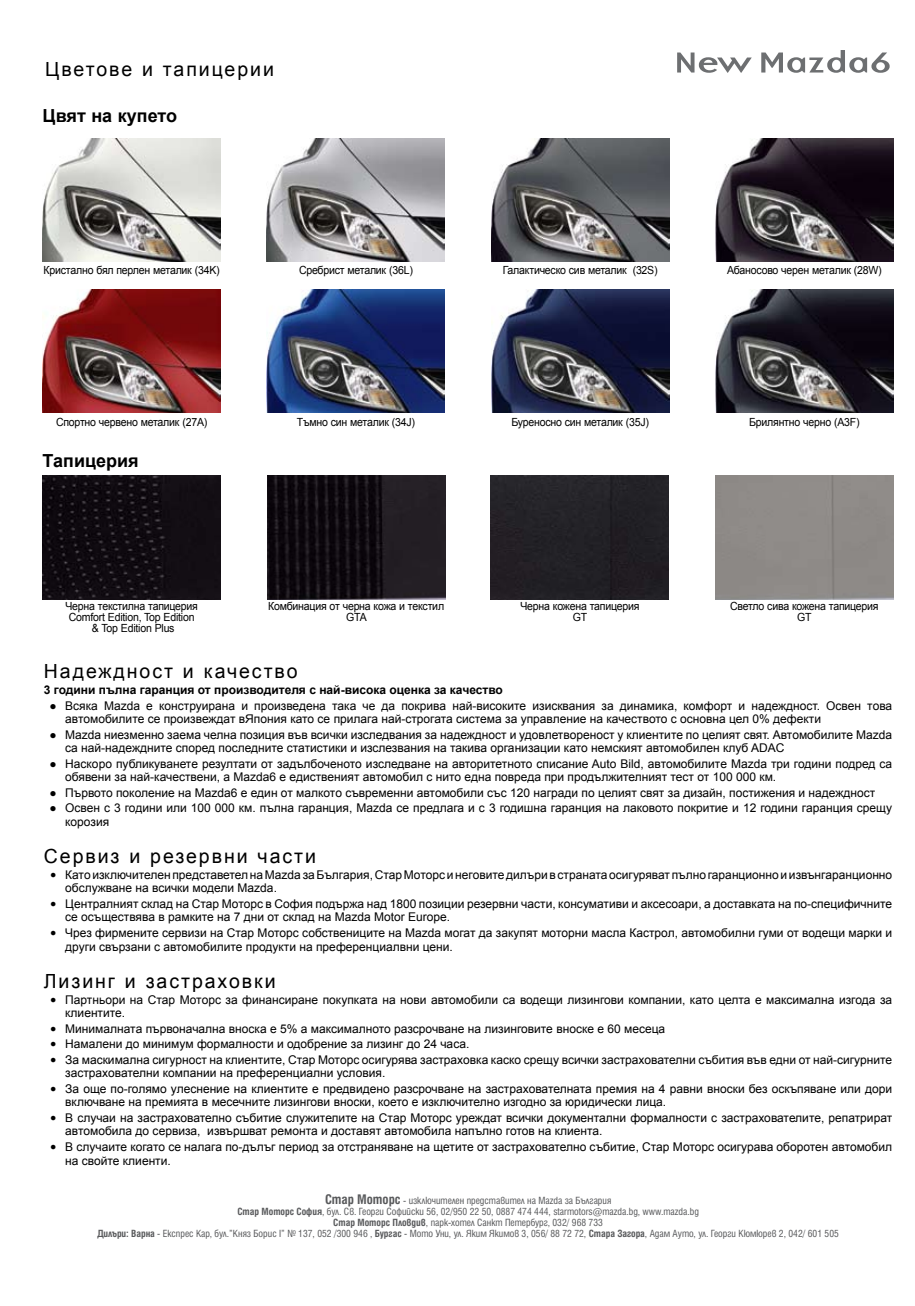
<style>
.page{position:relative;width:915px;height:1306px;background:#fff}
.page>*{position:absolute;margin:0;border:0;box-sizing:border-box;transform-origin:0 0}
.t1{font:30px "Base Twelve Sans";letter-spacing:-.075em;color:#6d6f71;scale:1.73 1}
.t2{font:19.5px "Arial";letter-spacing:.1em;color:#000}
.t3{font:700 18px "Arial";color:#000}
.t4{font:12px/13.5px "Arial";color:#000}
.t5{font:700 12px "Arial";color:#000}
.t6{font:condensed 11.25px/11.2px "Helen Pro";color:#58595b;text-align:center}
.t7{font:11.25px/10.5px "Arial";letter-spacing:-.02em;color:#000;text-align:center;scale:.94 1}
.s1{font-style:inherit}
.s2{font-size:10.5px}
.s3{font-weight:700;font-size:15px}
.s4{font-weight:700}
</style>
<div class="page">
<img style="left:43px;top:138px;width:177px;height:124px">
<img style="left:267px;top:138px;width:178px;height:124px">
<img style="left:491px;top:138px;width:178px;height:124px">
<img style="left:715px;top:138px;width:178px;height:124px">
<img style="left:43px;top:289px;width:177px;height:124px">
<img style="left:267px;top:289px;width:178px;height:124px">
<img style="left:491px;top:289px;width:178px;height:124px">
<img style="left:715px;top:289px;width:178px;height:124px">
<img style="left:267px;top:476px;width:178px;height:123px">
<div style="left:715px;top:476px;width:178px;height:123px;background:#8e8a87"></div>
<img style="left:43px;top:476px;width:177px;height:123px">
<div style="left:490px;top:476px;width:178px;height:123px;background:#222126"></div>
<h2 class="t2" style="left:45px;top:56px;width:230px">Цветове и тапицерии</h2>
<h3 class="t3" style="left:43px;top:103px;width:136px">Цвят на купето</h3>
<h1 class="t1" style="left:672px;top:44px;width:129px">New Mazda6</h1>
<p class="t7" style="left:44px;top:265px;width:189px">Кристално бял перлен металик (34K)</p>
<p class="t7" style="left:299px;top:265px;width:123px">Сребрист металик (36L)</p>
<p class="t7" style="left:502px;top:265px;width:166px">Галактическо сив металик (32S)</p>
<p class="t7" style="left:726px;top:265px;width:166px">Абаносово черен металик (28W)</p>
<p class="t7" style="left:56px;top:417px;width:162px">Спортно червено металик (27A)</p>
<p class="t7" style="left:297px;top:417px;width:127px">Тъмно син металик (34J)</p>
<p class="t7" style="left:511px;top:417px;width:148px">Буреносно син металик (35J)</p>
<p class="t7" style="left:748px;top:417px;width:119px">Брилянтно черно (A3F)</p>
<h3 class="t3" style="left:43px;top:448px;width:98px">Тапицерия</h3>
<p class="t7" style="left:268px;top:601px;width:188px">Комбинация от черна кожа и текстил<br>GTA</p>
<p class="t7" style="left:730px;top:601px;width:159px">Светло сива кожена тапицерия<br>GT</p>
<p class="t7" style="left:65px;top:601px;width:142px">Черна текстилна тапицерия<br>Comfort Edition, Top Edition &amp; Top Edition Plus</p>
<p class="t7" style="left:520px;top:601px;width:128px">Черна кожена тапицерия<br>GT</p>
<h2 class="t2" style="left:44px;top:658px;width:255px">Надеждност и качество</h2>
<p class="t5" style="left:44px;top:681px;width:460px">3 години пълна гаранция от производителя с най-висока оценка за качество</p>
<p class="t4" style="left:65px;top:698px;width:828px;text-indent:-16px"><span class="s1">●</span> Всяка Mazda е конструирана и произведена така че да покрива най-високите изисквания за динамика, комфорт и надеждност. Освен това автомобилите се произвеждат вЯпония като се прилага най-строгата система за управление на качеството с основна цел 0% дефекти</p>
<p class="t4" style="left:65px;top:727px;width:828px;text-indent:-16px"><span class="s1">●</span> Mazda ниезменно заема челна позиция във всички изследвания за надеждност и удовлетвореност у клиентите по целият свят. Автомобилите Mazda са най-надеждните според последните статистики и изслезвания на такива организации като немският автомобилен клуб ADAC</p>
<p class="t4" style="left:65px;top:756px;width:828px;text-indent:-16px"><span class="s1">●</span> Наскоро публикуванете резултати от задълбоченото изследване на авторитетното списание Auto Bild, автомобилите Mazda три години подред са обявени за най-качествени, а Mazda6 е едиственият автомобил с нито една повреда при продължителният тест от 100 000 км.</p>
<p class="t4" style="left:50px;top:785px;width:826px"><span class="s1">●</span> Първото поколение на Mazda6 е един от малкото съвременни автомобили със 120 награди по целият свят за дизайн, постижения и надеждност</p>
<p class="t4" style="left:65px;top:801px;width:828px;text-indent:-16px"><span class="s1">●</span> Освен с 3 години или 100 000 км. пълна гаранция, Mazda се предлага и с 3 годишна гаранция на лаковото покритие и 12 години гаранция срещу корозия</p>
<h2 class="t2" style="left:44px;top:843px;width:273px">Сервиз и резервни части</h2>
<p class="t4" style="left:65px;top:868px;width:828px;text-indent:-15px"><span class="s2">●</span> Като изключителен представетел на Mazda за България, Стар Моторс и неговите дилъри в страната осигуряват пълно гаранционно и извънгаранционно обслужване на всички модели Mazda.</p>
<p class="t4" style="left:65px;top:897px;width:828px;text-indent:-15px"><span class="s2">●</span> Централният склад на Стар Моторс в София подържа над 1800 позиции резервни части, консумативи и аксесоари, а доставката на по-специфичните се осъществява в рамките на 7 дни от склад на Mazda Motor Europe.</p>
<p class="t4" style="left:65px;top:926px;width:828px;text-indent:-15px"><span class="s2">●</span> Чрез фирмените сервизи на Стар Моторс собствениците на Mazda могат да закупят моторни масла Кастрол, автомобилни гуми от водещи марки и други свързани с автомобилите продукти на преференциалвни цени.</p>
<h2 class="t2" style="left:44px;top:968px;width:233px">Лизинг и застраховки</h2>
<p class="t4" style="left:65px;top:992px;width:828px;text-indent:-15px"><span class="s2">●</span> Партньори на Стар Моторс за финансиране покупката на нови автомобили са водещи лизингови компании, като целта е максимална изгода за клиентите.</p>
<p class="t4" style="left:50px;top:1021px;width:616px"><span class="s2">●</span> Минималната първоначална вноска е 5% а максималното разсрочване на лизинговите вноске е 60 месеца</p>
<p class="t4" style="left:50px;top:1037px;width:420px"><span class="s2">●</span> Намалени до минимум формалности и одобрение за лизинг до 24 часа.</p>
<p class="t4" style="left:65px;top:1053px;width:828px;text-indent:-15px"><span class="s2">●</span> За маскимална сигурност на клиентите, Стар Моторс осигурява застраховка каско срещу всички застрахователни събития във едни от най-сигурните застрахователни компании на преференциални условия.</p>
<p class="t4" style="left:65px;top:1082px;width:828px;text-indent:-15px"><span class="s2">●</span> За още по-голямо улеснение на клиентите е предвидено разсрочване на застрахователната премия на 4 равни вноски без оскъпяване или дори включване на премията в месечните лизингови вноски, което е изключително изгодно за юридически лица.</p>
<p class="t4" style="left:65px;top:1111px;width:828px;text-indent:-15px"><span class="s2">●</span> В случаи на застрахователно събитие служителите на Стар Моторс уреждат всички документални формалности с застрахователите, репатрират автомобила до сервиза, извършват ремонта и доставят автомобила напълно готов на клиента.</p>
<p class="t4" style="left:65px;top:1140px;width:828px;text-indent:-15px"><span class="s2">●</span> В случаите когато се налага по-дълъг период за отстраняване на щетите от застрахователно събитие, Стар Моторс осигурава оборотен автомобил на свойте клиенти.</p>
<p class="t6" style="left:97px;top:1194px;width:742px"><span class="s3">Стар Моторс</span> - изключителен представител на Mazda за България<br><span class="s4">Стар Моторс София</span>, бул. Св. Георги Софийски 56, 02/950 22 50, 0887 474 444, starmotors@mazda.bg, www.mazda.bg<br><span class="s4">Стар Моторс Пловдив</span>, парк-хотел Санкт Петербург, 032/ 968 733<br><span class="s4">Дилъри: Варна</span> - Експрес Кар, бул.”Княз Борис I” № 137, 052 /300 946 , <span class="s4">Бургас</span> - Мото Уни, ул. Яким Якимов 3, 056/ 88 72 72, <span class="s4">Стара Загора</span>, Адам Ауто, ул. Георги Кюмюрев 2, 042/ 601 505</p>
</div>
